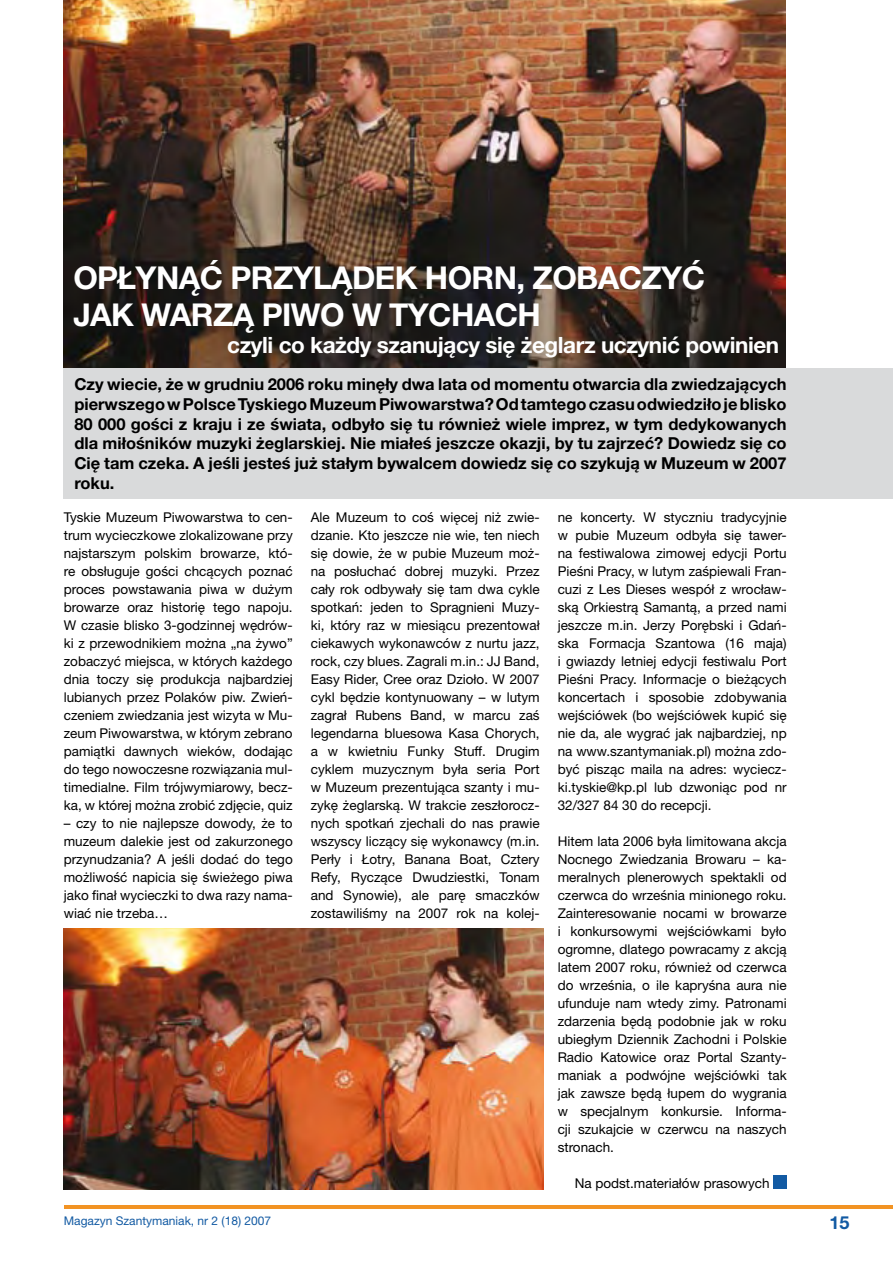
<style>
.page{position:relative;width:893px;height:1263px;background:#fff}
.page>*{position:absolute;margin:0;border:0;box-sizing:border-box;transform-origin:0 0}
.t1{font:700 31.5px/37.8px "Helvetica Neue LT Pro";letter-spacing:-.02em;color:#fff}
.t2{font:700 22.5px "Helvetica Neue LT Pro";letter-spacing:-.02em;color:#fff}
.t3{font:700 18px "Helvetica Neue LT Pro";color:#125aa3}
.t4{font:700 16.5px/19.8px "Helvetica Neue LT Pro";color:#000;text-align:justify}
.t5{font:13.5px/18px "Helvetica Neue LT Pro";color:#000;text-align:justify}
.t6{font:12px "Helvetica Neue LT Pro";color:#125aa3}
</style>
<div class="page">
<hr style="left:64px;top:1205px;width:829px;height:4px;background:#f29323">
<img style="left:64px;top:0;width:722px;height:369px">
<div style="left:773px;top:1175px;width:14px;height:13px;background:#125aa3"></div>
<div style="left:64px;top:369px;width:829px;height:130px;background:#d9dadb"></div>
<img style="left:64px;top:928px;width:480px;height:261px">
<h1 class="t1" style="left:73px;top:258px;width:633px">OPŁYNĄĆ PRZYLĄDEK HORN, ZOBACZYĆ<br>JAK WARZĄ PIWO W TYCHACH</h1>
<h2 class="t2" style="left:227px;top:331px;width:553px">czyli co każdy szanujący się żeglarz uczynić powinien</h2>
<p class="t4" style="left:74px;top:374px;width:714px">Czy wiecie, że w grudniu 2006 roku minęły dwa lata od momentu otwarcia dla zwiedzających pierwszego w Polsce Tyskiego Muzeum Piwowarstwa? Od tamtego czasu odwiedziło je blisko 80 000 gości z kraju i ze świata, odbyło się tu również wiele imprez, w tym dedykowanych dla miłośników muzyki żeglarskiej. Nie miałeś jeszcze okazji, by tu zajrzeć? Dowiedz się co Cię tam czeka. A jeśli jesteś już stałym bywalcem dowiedz się co szykują w Muzeum w 2007 roku.</p>
<p class="t5" style="left:64px;top:508px;width:230px">Tyskie Muzeum Piwowarstwa to cen&shy;trum wycieczkowe zlokalizowane przy najstarszym polskim browarze, któ&shy;re obsługuje gości chcących poznać proces powstawania piwa w dużym browarze oraz historię tego napoju.<br>W czasie blisko 3-godzinnej wędrów&shy;ki z przewodnikiem można „na żywo” zobaczyć miejsca, w których każdego dnia toczy się produkcja najbardziej lubianych przez Polaków piw. Zwień&shy;czeniem zwiedzania jest wizyta w Mu&shy;zeum Piwowarstwa, w którym zebrano pamiątki dawnych wieków, dodając do tego nowoczesne rozwiązania mul&shy;timedialne. Film trójwymiarowy, becz&shy;ka, w której można zrobić zdjęcie, quiz</p>
<p class="t5" style="left:64px;top:814px;width:230px">– czy to nie najlepsze dowody, że to muzeum dalekie jest od zakurzonego przynudzania? A jeśli dodać do tego możliwość napicia się świeżego piwa jako finał wycieczki to dwa razy nama&shy;wiać nie trzeba…</p>
<p class="t5" style="left:311px;top:508px;width:230px">Ale Muzeum to coś więcej niż zwie&shy;dzanie. Kto jeszcze nie wie, ten niech się dowie, że w pubie Muzeum moż&shy;na posłuchać dobrej muzyki. Przez cały rok odbywały się tam dwa cykle spotkań: jeden to Spragnieni Muzy&shy;ki, który raz w miesiącu prezentował ciekawych wykonawców z nurtu jazz, rock, czy blues. Zagrali m.in.: JJ Band, Easy Rider, Cree oraz Dzioło. W 2007 cykl będzie kontynuowany – w lutym zagrał Rubens Band, w marcu zaś legendarna bluesowa Kasa Chorych, a w kwietniu Funky Stuff. Drugim cyklem muzycznym była seria Port w Muzeum prezentująca szanty i mu&shy;zykę żeglarską. W trakcie zeszłorocz&shy;nych spotkań zjechali do nas prawie wszyscy liczący się wykonawcy (m.in.<br>Perły i Łotry, Banana Boat, Cztery Refy, Ryczące Dwudziestki, Tonam and Synowie), ale parę smaczków zostawiliśmy na 2007 rok na kolej-</p>
<p class="t5" style="left:558px;top:508px;width:230px">ne koncerty. W styczniu tradycyjnie w pubie Muzeum odbyła się tawer&shy;na festiwalowa zimowej edycji Portu Pieśni Pracy, w lutym zaśpiewali Fran&shy;cuzi z Les Dieses wespół z wrocław&shy;ską Orkiestrą Samantą, a przed nami jeszcze m.in. Jerzy Porębski i Gdań&shy;ska Formacja Szantowa (16 maja) i gwiazdy letniej edycji festiwalu Port Pieśni Pracy. Informacje o bieżących koncertach i sposobie zdobywania wejściówek (bo wejściówek kupić się nie da, ale wygrać jak najbardziej, np na www.szantymaniak.pl) można zdo&shy;być pisząc maila na adres: wyciecz&shy;ki.tyskie@kp.pl lub dzwoniąc pod nr 32/327 84 30 do recepcji.</p>
<p class="t5" style="left:558px;top:832px;width:230px">Hitem lata 2006 była limitowana akcja Nocnego Zwiedzania Browaru – ka&shy;meralnych plenerowych spektakli od czerwca do września minionego roku.<br>Zainteresowanie nocami w browarze i konkursowymi wejściówkami było ogromne, dlatego powracamy z akcją latem 2007 roku, również od czerwca do września, o ile kapryśna aura nie ufunduje nam wtedy zimy. Patronami zdarzenia będą podobnie jak w roku ubiegłym Dziennik Zachodni i Polskie Radio Katowice oraz Portal Szanty&shy;maniak a podwójne wejściówki tak jak zawsze będą łupem do wygrania w specjalnym konkursie. Informa&shy;cji szukajcie w czerwcu na naszych stronach.</p>
<p class="t5" style="left:575px;top:1174px;width:196px">Na podst.materiałów prasowych</p>
<p class="t6" style="left:64px;top:1213px;width:209px">Magazyn Szantymaniak, nr 2 (18) 2007</p>
<h3 class="t3" style="left:829px;top:1211px;width:22px">15</h3>
</div>
